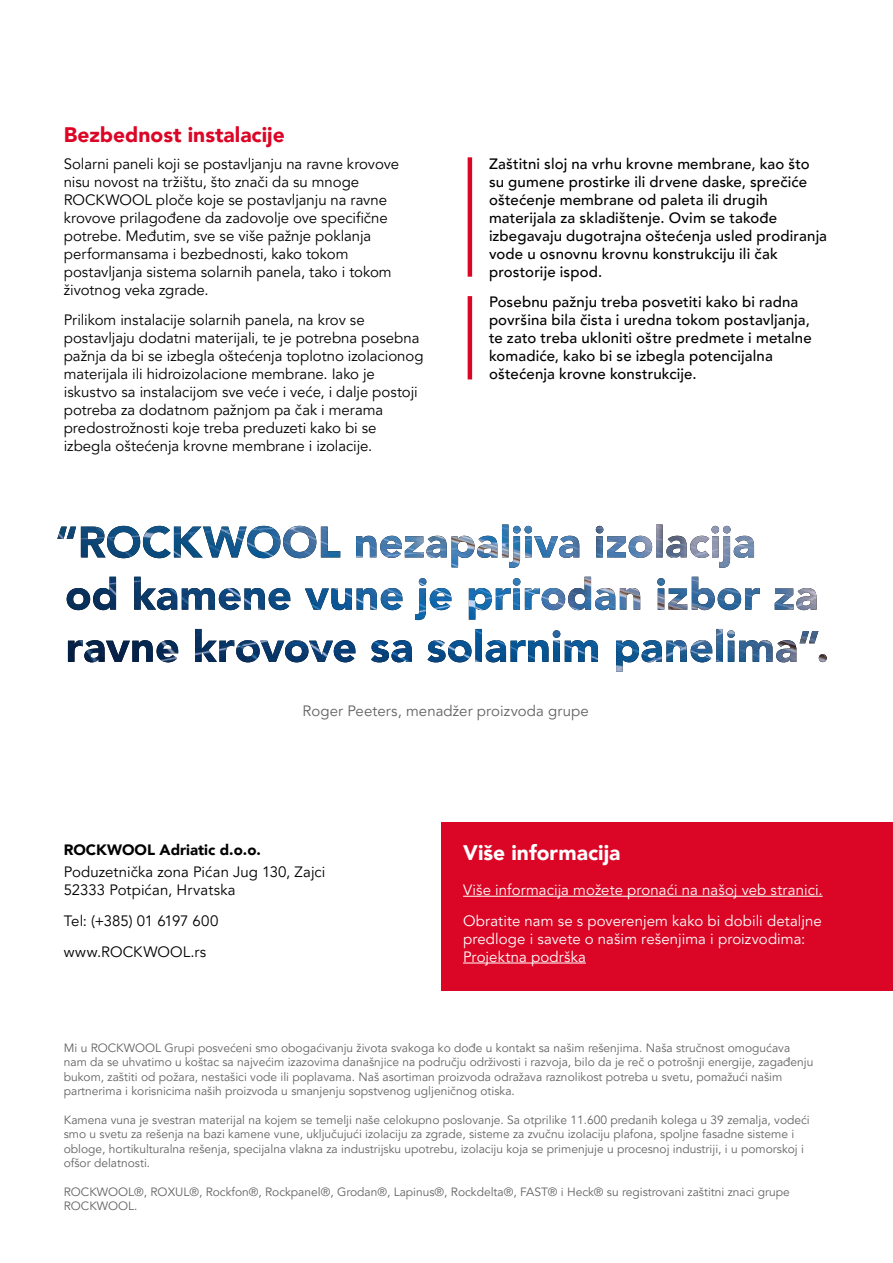
<style>
.page{position:relative;width:893px;height:1263px;background:#fff}
.page>*{position:absolute;margin:0;border:0;box-sizing:border-box;transform-origin:0 0}
.t1{font:900 21px "Avenir LT Pro";color:#db0626}
.t2{font:900 21px "Avenir LT Pro";color:#fff}
.t3{font:15px/18px "Avenir LT Pro";color:#000}
.t4{font:500 15px/18px "Avenir LT Pro";letter-spacing:.01em;color:#000}
.t5{font:15px/30.8px "Avenir LT Pro";letter-spacing:.005em;color:#fff}
.t6{font:15px "Avenir LT Pro";letter-spacing:.005em;color:#646363}
.t7{font:900 15px "Avenir LT Pro";color:#000}
.t8{font:12px/14.4px "Avenir LT Pro";color:#646363}
</style>
<div class="page">
<hr style="left:468px;top:157px;width:4px;height:120px;background:#db0626">
<hr style="left:468px;top:296px;width:4px;height:83px;background:#db0626">
<div style="left:442px;top:822px;width:451px;height:169px;background:#db0626"></div>
<hr style="left:463px;top:896px;width:360px;height:1px;background:#fff">
<hr style="left:463px;top:963px;width:123px;height:1px;background:#fff">
<svg style="left:68px;top:631px;width:759px;height:41px"></svg>
<img style="left:195px;top:629px;width:623px;height:33px">
<svg style="left:67px;top:588px;width:739px;height:32px"></svg>
<img style="left:93px;top:577px;width:724px;height:33px">
<svg style="left:57px;top:526px;width:697px;height:42px"></svg>
<img style="left:107px;top:524px;width:624px;height:34px">
<h1 class="t1" style="left:64px;top:122px;width:222px">Bezbednost instalacije</h1>
<p class="t3" style="left:64px;top:155px;width:337px">Solarni paneli koji se postavljanju na ravne krovove nisu novost na tržištu, što znači da su mnoge ROCKWOOL ploče koje se postavljanju na ravne krovove prilagođene da zadovolje ove specifične potrebe. Međutim, sve se više pažnje poklanja performansama i bezbednosti, kako tokom postavljanja sistema solarnih panela, tako i tokom životnog veka zgrade.</p>
<p class="t3" style="left:64px;top:312px;width:361px">Prilikom instalacije solarnih panela, na krov se postavljaju dodatni materijali, te je potrebna posebna pažnja da bi se izbegla oštećenja toplotno izolacionog materijala ili hidroizolacione membrane. Iako je iskustvo sa instalacijom sve veće i veće, i dalje postoji potreba za dodatnom pažnjom pa čak i merama predostrožnosti koje treba preduzeti kako bi se izbegla oštećenja krovne membrane i izolacije.</p>
<p class="t4" style="left:489px;top:155px;width:340px">Zaštitni sloj na vrhu krovne membrane, kao što su gumene prostirke ili drvene daske, sprečiće oštećenje membrane od paleta ili drugih materijala za skladištenje. Ovim se takođe izbegavaju dugotrajna oštećenja usled prodiranja vode u osnovnu krovnu konstrukciju ili čak prostorije ispod.</p>
<p class="t4" style="left:489px;top:293px;width:324px">Posebnu pažnju treba posvetiti kako bi radna površina bila čista i uredna tokom postavljanja, te zato treba ukloniti oštre predmete i metalne komadiće, kako bi se izbegla potencijalna oštećenja krovne konstrukcije.</p>
<p class="t6" style="left:303px;top:702px;width:288px">Roger Peeters, menadžer proizvoda grupe</p>
<p class="t7" style="left:64px;top:841px;width:199px">ROCKWOOL Adriatic d.o.o.</p>
<p class="t3" style="left:64px;top:863px;width:263px">Poduzetnička zona Pićan Jug 130, Zajci<br>52333 Potpićan, Hrvatska</p>
<p class="t3" style="left:64px;top:906px;width:156px;line-height:30.8px">Tel: (+385) 01 6197 600 www.ROCKWOOL.rs</p>
<h1 class="t2" style="left:463px;top:840px;width:159px">Više informacija</h1>
<p class="t5" style="left:463px;top:874px;width:361px">Više informacija možete pronaći na našoj veb stranici.<br>Obratite nam se s poverenjem kako bi dobili detaljne</p>
<p class="t5" style="left:463px;top:930px;width:344px;line-height:18px">predloge i savete o našim rešenjima i proizvodima:<br>Projektna podrška</p>
<p class="t8" style="left:64px;top:1041px;width:751px">Mi u ROCKWOOL Grupi posvećeni smo obogaćivanju života svakoga ko dođe u kontakt sa našim rešenjima. Naša stručnost omogućava nam da se uhvatimo u koštac sa najvećim izazovima današnjice na području održivosti i razvoja, bilo da je reč o potrošnji energije, zagađenju bukom, zaštiti od požara, nestašici vode ili poplavama. Naš asortiman proizvoda odražava raznolikost potreba u svetu, pomažući našim partnerima i korisnicima naših proizvoda u smanjenju sopstvenog ugljeničnog otiska.</p>
<p class="t8" style="left:64px;top:1113px;width:747px">Kamena vuna je svestran materijal na kojem se temelji naše celokupno poslovanje. Sa otprilike 11.600 predanih kolega u 39 zemalja, vodeći smo u svetu za rešenja na bazi kamene vune, uključujući izolaciju za zgrade, sisteme za zvučnu izolaciju plafona, spoljne fasadne sisteme i obloge, hortikulturalna rešenja, specijalna vlakna za industrijsku upotrebu, izolaciju koja se primenjuje u procesnoj industriji, i u pomorskoj i ofšor delatnosti.</p>
<p class="t8" style="left:64px;top:1185px;width:727px">ROCKWOOL®, ROXUL®, Rockfon®, Rockpanel®, Grodan®, Lapinus®, Rockdelta®, FAST® i Heck® su registrovani zaštitni znaci grupe<br>ROCKWOOL.</p>
</div>
